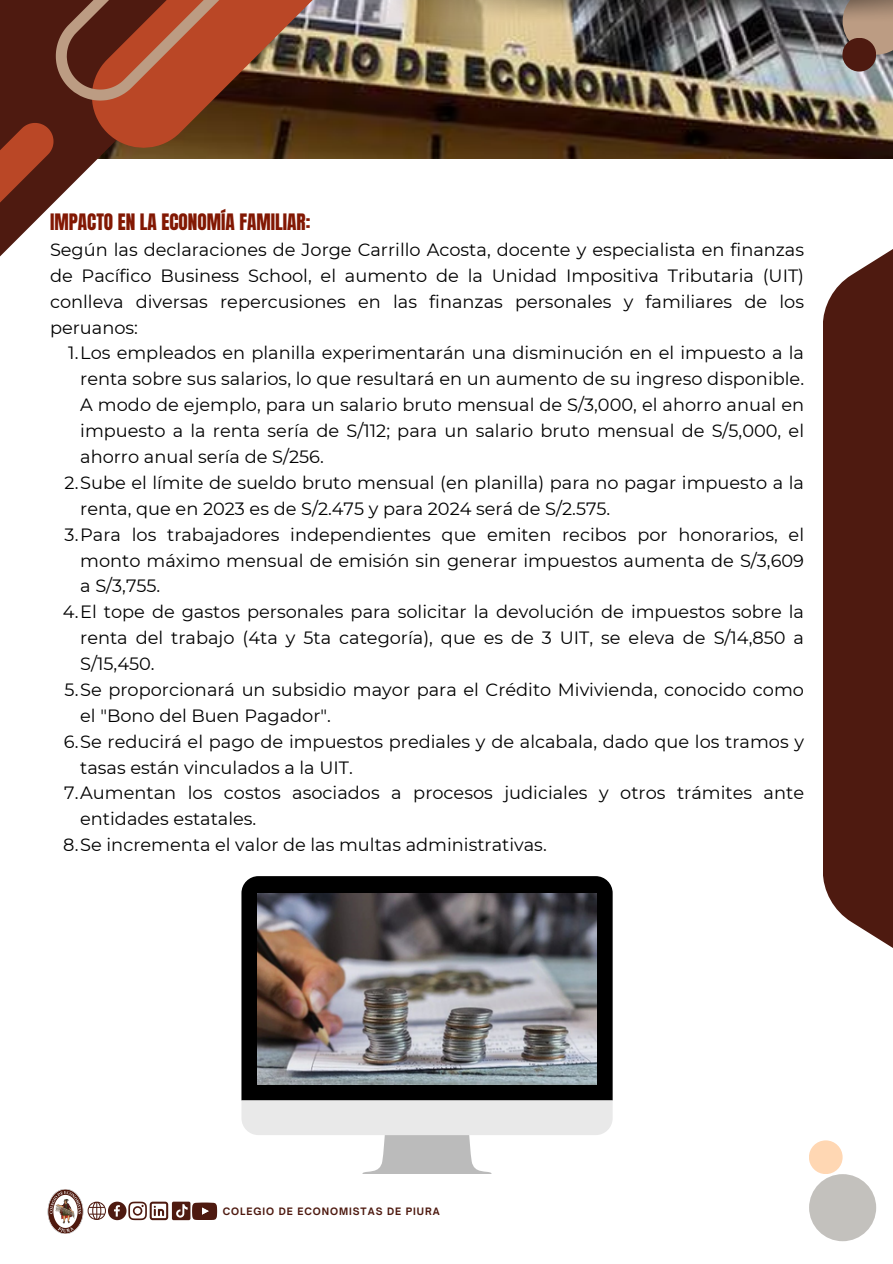
<style>
.page{position:relative;width:893px;height:1264px;background:#fff}
.page>*{position:absolute;margin:0;border:0;box-sizing:border-box;transform-origin:0 0}
.t1{font:19.2px "Anton";color:#821803}
.t2{font:17.7px/25.8px "Montserrat";color:#000;text-align:justify}
.t3{font:700 9.75px "Open Sauce One";letter-spacing:.095em;color:#4e1a10}
</style>
<div class="page">
<img style="left:332px;top:0;width:560px;height:159px">
<div style="left:809px;top:1174px;width:67px;height:67px;background:#c3c1bd;border-radius:50%"></div>
<div style="left:808px;top:1140px;width:34px;height:34px;background:#ffd7b3;border-radius:50%"></div>
<svg style="left:0;top:227px;width:30px;height:30px"></svg>
<svg style="left:0;top:0;width:332px;height:227px"></svg>
<div style="left:842px;top:0;width:50px;height:55px;background:#bc9c83"></div>
<div style="left:842px;top:38px;width:34px;height:34px;background:#4e1a10;border-radius:50%"></div>
<div style="left:822px;top:240px;width:70px;height:716px;background:#4e1a10"></div>
<img style="left:363px;top:0;width:529px;height:24px">
<div style="left:241px;top:876px;width:371px;height:224px;background:#000"></div>
<svg style="left:241px;top:1100px;width:371px;height:74px"></svg>
<img style="left:257px;top:893px;width:339px;height:191px">
<svg style="left:93px;top:1201px;width:124px;height:19px"></svg>
<img style="left:47px;top:1189px;width:46px;height:45px">
<p class="t1" style="left:50px;top:208px;width:262px">IMPACTO EN LA ECONOMÍA FAMILIAR:</p>
<p class="t2" style="left:50px;top:236px;width:755px">Según las declaraciones de Jorge Carrillo Acosta, docente y especialista en finanzas de Pacífico Business School, el aumento de la Unidad Impositiva Tributaria (UIT) conlleva diversas repercusiones en las finanzas personales y familiares de los peruanos:</p>
<p class="t2" style="left:80px;top:340px;width:725px;text-indent:-12px">1.Los empleados en planilla experimentarán una disminución en el impuesto a la renta sobre sus salarios, lo que resultará en un aumento de su ingreso disponible.<br>A modo de ejemplo, para un salario bruto mensual de S/3,000, el ahorro anual en impuesto a la renta sería de S/112; para un salario bruto mensual de S/5,000, el ahorro anual sería de S/256.</p>
<p class="t2" style="left:80px;top:469px;width:725px;text-indent:-16px">2.Sube el límite de sueldo bruto mensual (en planilla) para no pagar impuesto a la renta, que en 2023 es de S/2.475 y para 2024 será de S/2.575.</p>
<p class="t2" style="left:80px;top:521px;width:725px;text-indent:-16px">3.Para los trabajadores independientes que emiten recibos por honorarios, el monto máximo mensual de emisión sin generar impuestos aumenta de S/3,609 a S/3,755.</p>
<p class="t2" style="left:80px;top:599px;width:725px;text-indent:-17px">4.El tope de gastos personales para solicitar la devolución de impuestos sobre la renta del trabajo (4ta y 5ta categoría), que es de 3 UIT, se eleva de S/14,850 a S/15,450.</p>
<p class="t2" style="left:80px;top:676px;width:725px;text-indent:-16px">5.Se proporcionará un subsidio mayor para el Crédito Mivivienda, conocido como el "Bono del Buen Pagador".</p>
<p class="t2" style="left:80px;top:728px;width:725px;text-indent:-16px">6.Se reducirá el pago de impuestos prediales y de alcabala, dado que los tramos y tasas están vinculados a la UIT.</p>
<p class="t2" style="left:80px;top:780px;width:725px;text-indent:-16px">7.Aumentan los costos asociados a procesos judiciales y otros trámites ante entidades estatales.</p>
<p class="t2" style="left:63px;top:832px;width:485px">8.Se incrementa el valor de las multas administrativas.</p>
<p class="t3" style="left:223px;top:1204px;width:218px">COLEGIO DE ECONOMISTAS DE PIURA</p>
</div>
